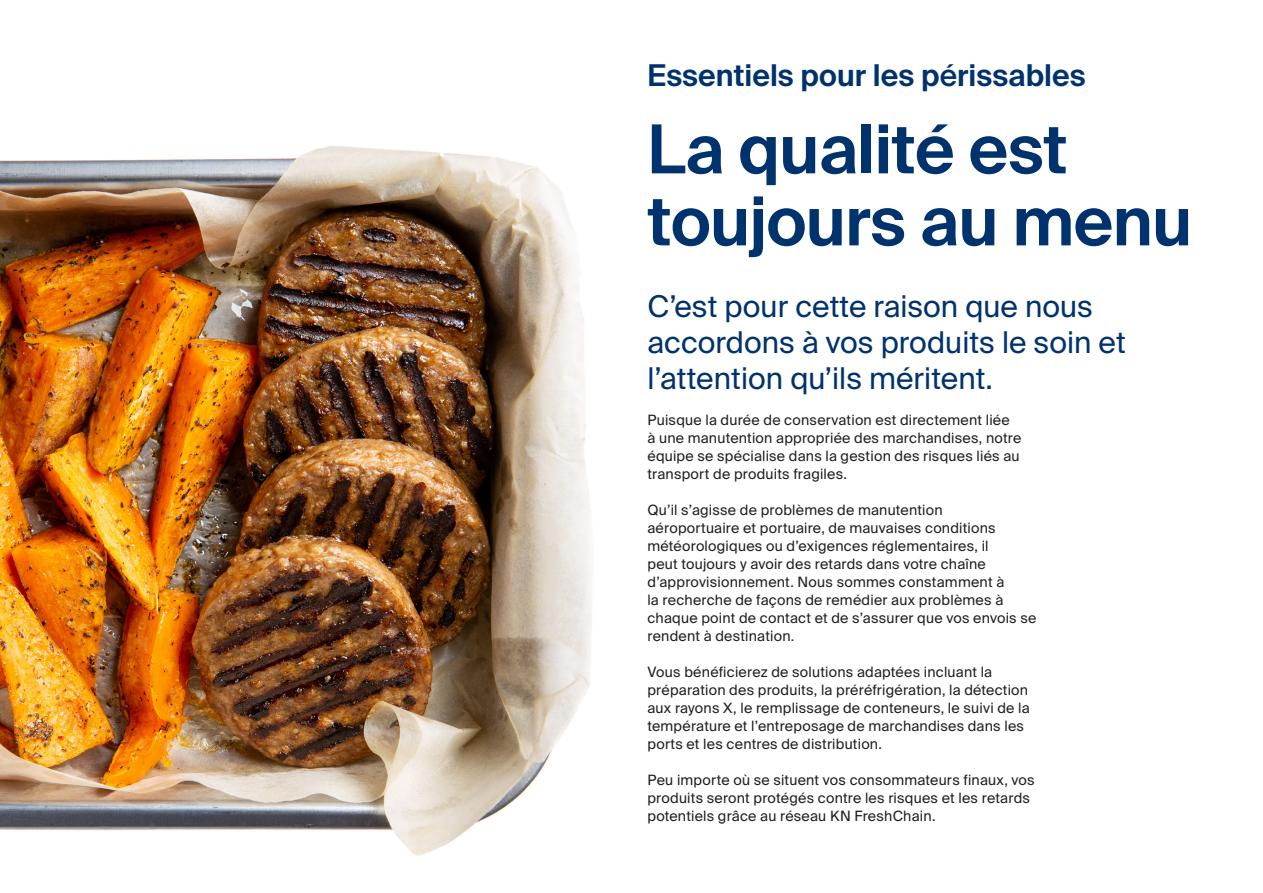
<style>
.page{position:relative;width:1263px;height:893px;background:#fff}
.page>*{position:absolute;margin:0;border:0;box-sizing:border-box;transform-origin:0 0}
.x___45pt{font:600 67.5px/72px "Suisse Intl";letter-spacing:-.01em;color:#00326d}
.x___20pt{font:30px/36px "Suisse Intl";color:#00326d}
.x___20pt-2{font:600 30px "Suisse Intl";color:#00326d}
._1_6_x___10pt{font:14.25px/18px "Suisse Intl";letter-spacing:.015em;color:#231f20}
.s1{font-weight:500}
</style>
<div class="page">
<img style="left:0;top:145px;width:593px;height:711px">
<p class="x___20pt-2" style="left:647px;top:58px;width:440px">Essentiels pour les p<span class="s1">é</span>rissables</p>
<p class="x___45pt" style="left:647px;top:114px;width:546px">La qualité est toujours au menu</p>
<p class="x___20pt" style="left:647px;top:289px;width:480px">C’est pour cette raison que nous accordons à vos produits le soin et l’attention qu’ils méritent.</p>
<p class="_1_6_x___10pt" style="left:647px;top:411px;width:375px">Puisque la durée de conservation est directement liée à une manutention appropriée des marchandises, notre équipe se spécialise dans la gestion des risques liés au transport de produits fragiles.</p>
<p class="_1_6_x___10pt" style="left:647px;top:501px;width:390px">Qu’il s’agisse de problèmes de manutention aéroportuaire et portuaire, de mauvaises conditions météorologiques ou d’exigences réglementaires, il<br>peut toujours y avoir des retards dans votre chaîne d’approvisionnement. Nous sommes constamment à<br>la recherche de façons de remédier aux problèmes à chaque point de contact et de s’assurer que vos envois se rendent à destination.</p>
<p class="_1_6_x___10pt" style="left:647px;top:663px;width:384px">Vous bénéficierez de solutions adaptées incluant la préparation des produits, la préréfrigération, la détection aux rayons X, le remplissage de conteneurs, le suivi de la température et l’entreposage de marchandises dans les ports et les centres de distribution.</p>
<p class="_1_6_x___10pt" style="left:647px;top:771px;width:389px">Peu importe où se situent vos consommateurs finaux, vos produits seront protégés contre les risques et les retards potentiels grâce au réseau KN FreshChain.</p>
</div>
